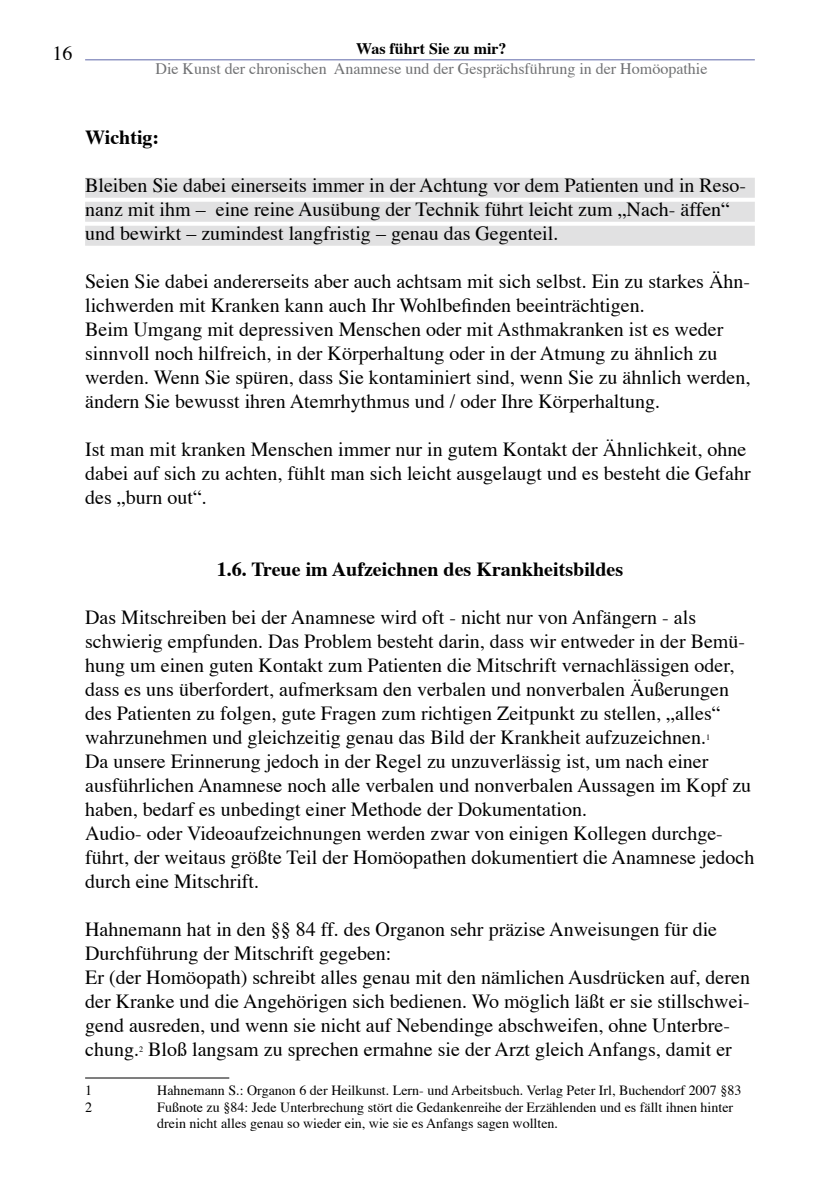
<style>
.page{position:relative;width:840px;height:1191px;background:#fff}
.page>*{position:absolute;margin:0;border:0;box-sizing:border-box;transform-origin:0 0}
.t1{font:20px/24px "Times";color:#000}
.t2{font:700 20px "Times";color:#000}
.t3{font:16px "Times";color:#707173}
.t4{font:700 16px "Times";color:#000}
.t5{font:14px/16.8px "Times";color:#000}
</style>
<div class="page">
<hr style="left:85px;top:59px;width:669px;height:1px;background:#5f67a9">
<div style="left:85px;top:178px;width:669px;height:20px;background:#e1e1e2"></div>
<div style="left:85px;top:202px;width:669px;height:20px;background:#e1e1e2"></div>
<div style="left:85px;top:226px;width:669px;height:20px;background:#e1e1e2"></div>
<hr style="left:85px;top:1077px;width:144px;height:1px;background:#000">
<p class="t1" style="left:52px;top:42px;width:21px">16</p>
<p class="t4" style="left:356px;top:38px;width:152px">Was führt Sie zu mir?</p>
<p class="t3" style="left:155px;top:59px;width:553px">Die Kunst der chronischen Anamnese und der Gesprächsführung in der Homöopathie</p>
<p class="t2" style="left:85px;top:124px;width:76px">Wichtig:</p>
<p class="t1" style="left:85px;top:174px;width:662px">Bleiben Sie dabei einerseits immer in der Achtung vor dem Patienten und in Reso&shy;nanz mit ihm – eine reine Ausübung der Technik führt leicht zum „Nach- äffen“ und bewirkt – zumindest langfristig – genau das Gegenteil.</p>
<p class="t1" style="left:85px;top:270px;width:666px">Seien Sie dabei andererseits aber auch achtsam mit sich selbst. Ein zu starkes Ähn&shy;lichwerden mit Kranken kann auch Ihr Wohlbefinden beeinträchtigen.<br>Beim Umgang mit depressiven Menschen oder mit Asthmakranken ist es weder sinnvoll noch hilfreich, in der Körperhaltung oder in der Atmung zu ähnlich zu werden. Wenn Sie spüren, dass Sie kontaminiert sind, wenn Sie zu ähnlich werden, ändern Sie bewusst ihren Atemrhythmus und / oder Ihre Körperhaltung.</p>
<p class="t1" style="left:85px;top:438px;width:666px">Ist man mit kranken Menschen immer nur in gutem Kontakt der Ähnlichkeit, ohne dabei auf sich zu achten, fühlt man sich leicht ausgelaugt und es besteht die Gefahr des „burn out“.</p>
<p class="t2" style="left:216px;top:556px;width:408px">1.6. Treue im Aufzeichnen des Krankheitsbildes</p>
<p class="t1" style="left:85px;top:606px;width:670px">Das Mitschreiben bei der Anamnese wird oft - nicht nur von Anfängern - als schwierig empfunden. Das Problem besteht darin, dass wir entweder in der Bemü&shy;hung um einen guten Kontakt zum Patienten die Mitschrift vernachlässigen oder, dass es uns überfordert, aufmerksam den verbalen und nonverbalen Äußerungen des Patienten zu folgen, gute Fragen zum richtigen Zeitpunkt zu stellen, „alles“ wahrzunehmen und gleichzeitig genau das Bild der Krankheit aufzuzeichnen.<br>Da unsere Erinnerung jedoch in der Regel zu unzuverlässig ist, um nach einer ausführlichen Anamnese noch alle verbalen und nonverbalen Aussagen im Kopf zu haben, bedarf es unbedingt einer Methode der Dokumentation.<br>Audio- oder Videoaufzeichnungen werden zwar von einigen Kollegen durchge&shy;führt, der weitaus größte Teil der Homöopathen dokumentiert die Anamnese jedoch durch eine Mitschrift.</p>
<p class="t1" style="left:85px;top:918px;width:666px">Hahnemann hat in den §§ 84 ff. des Organon sehr präzise Anweisungen für die Durchführung der Mitschrift gegeben:<br>Er (der Homöopath) schreibt alles genau mit den nämlichen Ausdrücken auf, deren der Kranke und die Angehörigen sich bedienen. Wo möglich läßt er sie stillschwei&shy;gend ausreden, und wenn sie nicht auf Nebendinge abschweifen, ohne Unterbre&shy;chung. Bloß langsam zu sprechen ermahne sie der Arzt gleich Anfangs, damit er</p>
<p class="t5" style="left:157px;top:1082px;width:585px">Hahnemann S.: Organon 6 der Heilkunst. Lern- und Arbeitsbuch. Verlag Peter Irl, Buchendorf 2007 §83<br>Fußnote zu §84: Jede Unterbrechung stört die Gedankenreihe der Erzählenden und es fällt ihnen hinter drein nicht alles genau so wieder ein, wie sie es Anfangs sagen wollten.</p>
</div>
